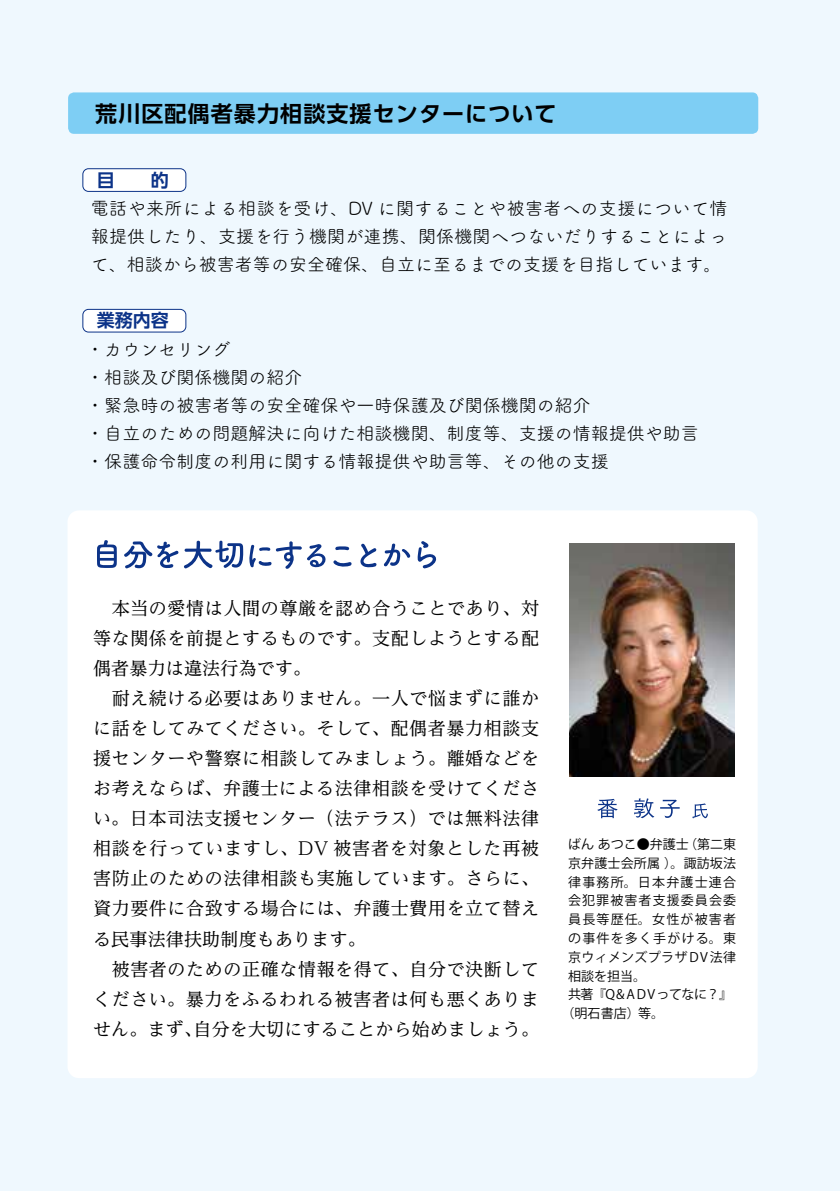
<style>
.page{position:relative;width:840px;height:1191px;background:#fff}
.page>*{position:absolute;margin:0;border:0;box-sizing:border-box;transform-origin:0 0}
.t1{font:700 22px "UD Shin Go Pro De";letter-spacing:.05em;color:#000}
.t2{font:18px/30px "UD Reimin Pro";letter-spacing:.035em;color:#000}
.t3{font:18px/28px "Tsuku A Rd Gothic Std R";color:#000;text-align:justify}
.t4{font:700 18px "UD Shin Go Pro De";color:#0c3388}
.t5{font:13px "Koz Go Pro";letter-spacing:.085em;color:#000}
.t6{font:13px "Koz Go Pro";color:#000}
.t7{font:13px "Koz Go Pro";letter-spacing:.01em;color:#000}
.t8{font:13px "Koz Go Pro";letter-spacing:.02em;color:#000}
</style>
<div class="page">
<div style="left:0;top:0;width:839px;height:1191px;background:#eff8fe"></div>
<div style="left:67px;top:510px;width:690px;height:568px;background:#fff;border-radius:11px"></div>
<div style="left:83px;top:169px;width:103px;height:22px;background:#fff;border-radius:6px"></div>
<div style="left:82px;top:168px;width:104px;height:24px;border:1px solid #0c3388;border-radius:6px"></div>
<div style="left:83px;top:309px;width:103px;height:23px;background:#fff;border-radius:6px"></div>
<div style="left:82px;top:309px;width:104px;height:23px;border:1px solid #0c3388;border-radius:6px"></div>
<div style="left:68px;top:92px;width:689px;height:42px;background:#7ecef4;border-radius:6px"></div>
<img style="left:569px;top:543px;width:165px;height:233px">
<svg style="left:597px;top:798px;width:110px;height:20px"></svg>
<svg style="left:97px;top:540px;width:340px;height:29px"></svg>
<p class="t1" style="left:72px;top:96px;width:485px">　荒川区配偶者暴力相談支援センターについて</p>
<p class="t4" style="left:97px;top:166px;width:73px">目　　的</p>
<p class="t3" style="left:91px;top:194px;width:637px">電話や来所による相談を受け、DV に関することや被害者への支援について情報提供したり、支援を行う機関が連携、関係機関へつないだりすることによって、相談から被害者等の安全確保、自立に至るまでの支援を目指しています。</p>
<p class="t4" style="left:97px;top:306px;width:73px">業務内容</p>
<p class="t3" style="left:86px;top:334px;width:614px;text-align:left">・カウンセリング<br>・相談及び関係機関の紹介<br>・緊急時の被害者等の安全確保や一時保護及び関係機関の紹介<br>・自立のための問題解決に向けた相談機関、制度等、支援の情報提供や助言・保護命令制度の利用に関する情報提供や助言等、その他の支援</p>
<p class="t2" style="left:93px;top:593px;width:447px">　本当の愛情は人間の尊厳を認め合うことであり、対等な関係を前提とするものです。支配しようとする配偶者暴力は違法行為です。<br>　耐え続ける必要はありません。一人で悩まずに誰かに話をしてみてください。そして、配偶者暴力相談支援センターや警察に相談してみましょう。離婚などをお考えならば、弁護士による法律相談を受けてください。日本司法支援センター（法テラス）では無料法律相談を行っていますし、DV 被害者を対象とした再被害防止のための法律相談も実施しています。さらに、資力要件に合致する場合には、弁護士費用を立て替える民事法律扶助制度もあります。<br>　被害者のための正確な情報を得て、自分で決断してください。暴力をふるわれる被害者は何も悪くありません。まず、自分を大切にすることから始めましょう。</p>
<p class="t6" style="left:567px;top:835px;width:169px">ばん あつこ●弁護士（第二東</p>
<p class="t7" style="left:567px;top:854px;width:169px">京弁護士会所属 ）。諏訪坂法</p>
<p class="t5" style="left:567px;top:873px;width:169px">律事務所。日本弁護士連合</p>
<p class="t5" style="left:567px;top:892px;width:169px">会犯罪被害者支援委員会委</p>
<p class="t5" style="left:567px;top:911px;width:169px">員長等歴任。女性が被害者</p>
<p class="t5" style="left:567px;top:929px;width:169px">の事件を多く手がける。東</p>
<p class="t8" style="left:567px;top:948px;width:169px">京ウィメンズプラザ DV 法律</p>
<p class="t5" style="left:567px;top:967px;width:79px">相談を担当。</p>
<p class="t5" style="left:567px;top:986px;width:165px">共著『Q&amp; A DV ってなに？』</p>
<p class="t5" style="left:561px;top:1005px;width:104px">（明石書店）等。</p>
</div>
